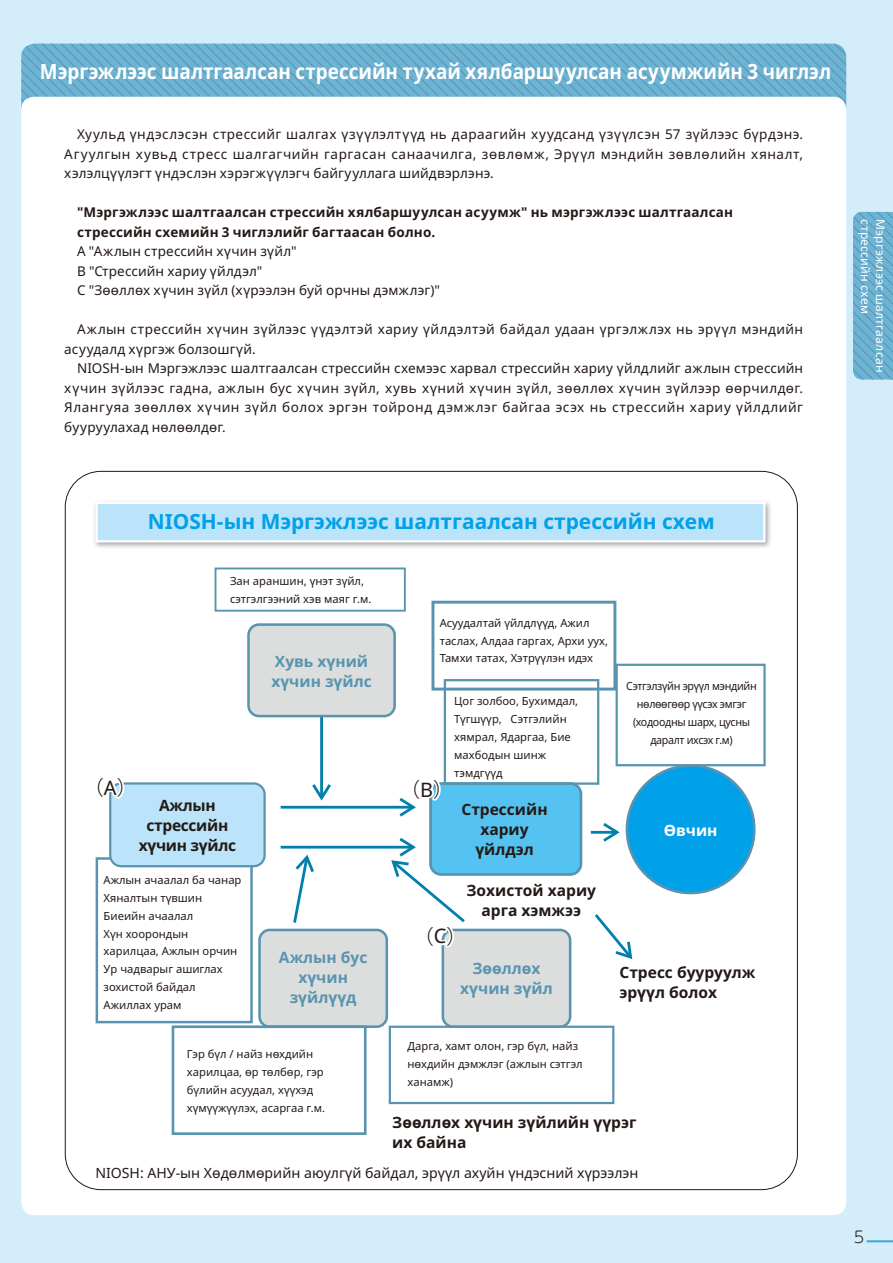
<style>
.page{position:relative;width:893px;height:1263px;background:#d3edfb}
.page>*{position:absolute;margin:0;border:0;box-sizing:border-box;transform-origin:0 0}
.t1{font:700 21px "Noto Sans";color:#fff;scale:.9 1}
.t2{font:700 20.85px "Noto Sans";color:#00a1e9}
.t3{font:19.95px "Hiragino UD Sans Std N W6 83 pv RKSJ H";color:#231916}
.t4{font:300 15.9px "UD Shin M Go Pr 6 N";color:#231916}
.t5{font:700 15.6px/20px "Noto Sans";color:#231916;text-align:center}
.t6{font:700 15.6px/20px "Noto Sans";color:#5894af;text-align:center}
.t7{font:700 15.6px/20px "Noto Sans";letter-spacing:-.02em;color:#231916;text-align:center}
.t8{font:700 15.6px "Noto Sans";color:#fff}
.t9{font:14.1px "Noto Sans";color:#231916}
.t10{font:13.5px/19.5px "Noto Sans";letter-spacing:.025em;color:#231916;text-align:justify}
.t11{font:700 13.5px/19.5px "Noto Sans";letter-spacing:.015em;color:#231916}
.t12{font:12px "Noto Sans";letter-spacing:.02em;color:#fff}
.t13{font:11.25px/17.9px "Noto Sans";color:#231916}
.t14{font:11.25px/17.9px "Noto Sans";letter-spacing:-.03em;color:#231916;text-align:center;scale:.95 1}
.s1{font-family:"Noto Sans"}
</style>
<div class="page">
<hr style="left:867px;top:1240px;width:26px;height:2px;background:#49aad2">
<svg style="left:21px;top:44px;width:825px;height:62px;background:#6aaece"></svg>
<div style="left:21px;top:97px;width:825px;height:1118px;background:#fff;border-radius:13px"></div>
<div style="left:248px;top:624px;width:147px;height:92px;background:#dcdddd;border-radius:11px"></div>
<div style="left:247px;top:623px;width:149px;height:94px;border:3px solid #5894af;border-radius:11px"></div>
<div style="left:430px;top:783px;width:151px;height:91px;background:#55c3f1;border-radius:11px"></div>
<div style="left:429px;top:782px;width:153px;height:94px;border:3px solid #5894af;border-radius:11px"></div>
<div style="left:260px;top:930px;width:127px;height:97px;background:#dcdddd;border-radius:10px"></div>
<div style="left:258px;top:929px;width:130px;height:99px;border:3px solid #5894af;border-radius:10px"></div>
<div style="left:443px;top:930px;width:127px;height:97px;background:#dcdddd;border-radius:10px"></div>
<div style="left:442px;top:929px;width:129px;height:99px;border:3px solid #5894af;border-radius:10px"></div>
<div style="left:444px;top:679px;width:155px;height:106px;border:2px solid #5894af"></div>
<div style="left:96px;top:857px;width:157px;height:166px;border:3px solid #5894af"></div>
<div style="left:172px;top:1025px;width:195px;height:110px;border:3px solid #5894af"></div>
<div style="left:389px;top:1026px;width:225px;height:78px;border:2px solid #5894af"></div>
<img style="left:94px;top:501px;width:677px;height:47px">
<div style="left:97px;top:503px;width:667px;height:38px;background:#bbe3f9"></div>
<div style="left:96px;top:502px;width:669px;height:40px;border:2px solid #fff"></div>
<div style="left:110px;top:783px;width:155px;height:83px;background:#bbe3f9;border-radius:11px"></div>
<div style="left:109px;top:782px;width:157px;height:85px;border:2px solid #5894af;border-radius:11px"></div>
<div style="left:627px;top:766px;width:127px;height:127px;background:#00a1e9;border-radius:50%"></div>
<div style="left:626px;top:764px;width:130px;height:130px;border:3px solid #5894af;border-radius:50%"></div>
<hr style="left:281px;top:806px;width:132px;height:3px;background:#0080ab">
<hr style="left:591px;top:831px;width:23px;height:3px;background:#0080ab">
<svg style="left:600px;top:823px;width:20px;height:19px"></svg>
<svg style="left:594px;top:914px;width:39px;height:45px"></svg>
<hr style="left:320px;top:717px;width:3px;height:81px;background:#0080ab">
<svg style="left:312px;top:781px;width:19px;height:20px"></svg>
<svg style="left:293px;top:854px;width:21px;height:69px"></svg>
<hr style="left:281px;top:846px;width:132px;height:2px;background:#0080ab">
<svg style="left:389px;top:835px;width:79px;height:114px"></svg>
<div style="left:215px;top:567px;width:191px;height:45px;border:2px solid #5894af"></div>
<div style="left:431px;top:601px;width:185px;height:89px;border:3px solid #5894af"></div>
<div style="left:616px;top:664px;width:150px;height:102px;border:2px solid #5894af"></div>
<svg style="left:109px;top:782px;width:17px;height:18px"></svg>
<svg style="left:396px;top:782px;width:47px;height:37px"></svg>
<svg style="left:853px;top:212px;width:40px;height:168px;background:#6aaece"></svg>
<h1 class="t1" style="left:40px;top:56px;width:881px">Мэргэжлээс шалтгаалсан стрессийн тухай хялбаршуулсан асуумжийн 3 чиглэл</h1>
<p class="t10" style="left:64px;top:125px;width:740px;text-indent:13px">Хуульд үндэслэсэн стрессийг шалгах үзүүлэлтүүд нь дараагийн хуудсанд үзүүлсэн 57 зүйлээс бүрдэнэ.<br>Агуулгын хувьд стресс шалгагчийн гаргасан санаачилга, зөвлөмж, Эрүүл мэндийн зөвлөлийн хяналт, хэлэлцүүлэгт үндэслэн хэрэгжүүлэгч байгууллага шийдвэрлэнэ.</p>
<p class="t11" style="left:77px;top:203px;width:658px">"Мэргэжлээс шалтгаалсан стрессийн хялбаршуулсан асуумж" нь мэргэжлээс шалтгаалсан стрессийн схемийн 3 чиглэлийг багтаасан болно.</p>
<p class="t10" style="left:77px;top:242px;width:364px;text-align:left">А "Ажлын стрессийн хүчин зүйл"<br>B "Стрессийн хариу үйлдэл"<br>C "Зөөллөх хүчин зүйл (хүрээлэн буй орчны дэмжлэг)"</p>
<p class="t10" style="left:64px;top:320px;width:740px;text-indent:13px">Ажлын стрессийн хүчин зүйлээс үүдэлтэй хариу үйлдэлтэй байдал удаан үргэлжлэх нь эрүүл мэндийн асуудалд хүргэж болзошгүй.</p>
<p class="t10" style="left:64px;top:359px;width:740px;text-indent:13px">NIOSH-ын Мэргэжлээс шалтгаалсан стрессийн схемээс харвал стрессийн хариу үйлдлийг ажлын стрессийн хүчин зүйлээс гадна, ажлын бус хүчин зүйл, хувь хүний хүчин зүйл, зөөллөх хүчин зүйлээр өөрчилдөг.<br>Ялангуяа зөөллөх хүчин зүйл болох эргэн тойронд дэмжлэг байгаа эсэх нь стрессийн хариу үйлдлийг бууруулахад нөлөөлдөг.</p>
<p class="t12" style="left:874px;top:219px;width:96px;rotate:90deg">стрессийн схем</p>
<p class="t12" style="left:889px;top:219px;width:155px;rotate:90deg">Мэргэжлээс шалтгаалсан</p>
<h2 class="t2" style="left:148px;top:506px;width:569px">NIOSH-ын Мэргэжлээс шалтгаалсан стрессийн схем</h2>
<p class="t13" style="left:230px;top:573px;width:143px">Зан араншин, үнэт зүйл, сэтгэлгээний хэв маяг г.м.</p>
<p class="t13" style="left:440px;top:614px;width:170px">Асуудалтай үйлдлүүд, Ажил таслах, Алдаа гаргах, Архи уух,<br>Тамхи татах, Хэтрүүлэн идэх</p>
<p class="t13" style="left:454px;top:692px;width:125px">Цог золбоо, Бухимдал,<br>Түгшүүр, Сэтгэлийн хямрал, Ядаргаа, Бие махбодын шинж тэмдгүүд</p>
<p class="t6" style="left:271px;top:651px;width:102px;text-align:left">Хувь хүний хүчин зүйлс</p>
<h3 class="t3" style="left:84px;top:777px;width:54px">（<span class="s1">A</span>）</h3>
<h3 class="t3" style="left:400px;top:778px;width:54px">（<span class="s1">B</span>）</h3>
<p class="t7" style="left:139px;top:796px;width:99px">Ажлын стрессийн хүчин зүйлс</p>
<p class="t5" style="left:461px;top:800px;width:88px">Стрессийн хариу үйлдэл</p>
<p class="t14" style="left:626px;top:677px;width:139px">Сэтгэлзүйн эрүүл мэндийн нөлөөгөөр үүсэх эмгэг (ходоодны шарх, цусны даралт ихсэх г.м)</p>
<p class="t8" style="left:664px;top:819px;width:55px">Өвчин</p>
<p class="t13" style="left:104px;top:871px;width:139px">Ажлын ачаалал ба чанар<br>Хяналтын түвшин<br>Биеийн ачаалал<br>Хүн хоорондын харилцаа, Ажлын орчин<br>Ур чадварыг ашиглах зохистой байдал<br>Ажиллах урам</p>
<p class="t13" style="left:187px;top:1045px;width:140px">Гэр бүл / найз нөхдийн харилцаа, өр төлбөр, гэр бүлийн асуудал, хүүхэд хүмүүжүүлэх, асаргаа г.м.</p>
<p class="t13" style="left:407px;top:1037px;width:177px">Дарга, хамт олон, гэр бүл, найз нөхдийн дэмжлэг (ажлын сэтгэл ханамж)</p>
<p class="t5" style="left:466px;top:880px;width:131px">Зохистой хариу арга хэмжээ</p>
<h3 class="t3" style="left:414px;top:925px;width:54px">（<span class="s1">C</span>）</h3>
<p class="t6" style="left:279px;top:948px;width:90px">Ажлын бус хүчин зүйлүүд</p>
<p class="t6" style="left:460px;top:959px;width:94px">Зөөллөх хүчин зүйл</p>
<p class="t5" style="left:619px;top:963px;width:138px;text-align:left">Стресс бууруулж эрүүл болох</p>
<p class="t5" style="left:392px;top:1112px;width:246px;text-align:left">Зөөллөх хүчин зүйлийн үүрэг их байна</p>
<p class="t9" style="left:95px;top:1163px;width:545px">NIOSH: АНУ-ын Хөдөлмөрийн аюулгүй байдал, эрүүл ахуйн үндэсний хүрээлэн</p>
<p class="t4" style="left:854px;top:1223px;width:12px">5</p>
</div>
